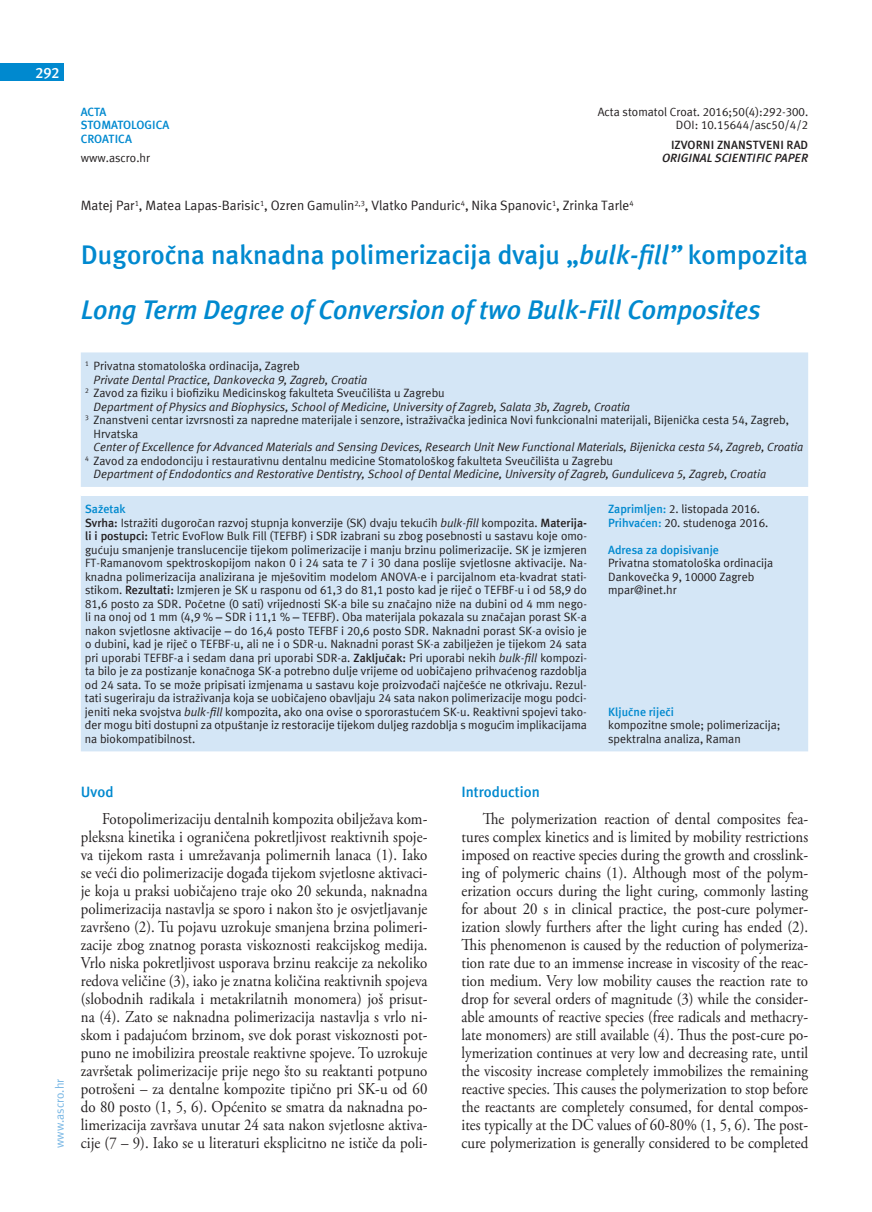
<style>
.page{position:relative;width:872px;height:1212px;background:#fff}
.page>*{position:absolute;margin:0;border:0;box-sizing:border-box;transform-origin:0 0}
.t1{font:italic 700 27px/54px "Meta ASC";letter-spacing:-.005em;color:#0089cf}
.t2{font:16.5px/18px "Adobe Garamond Pro";color:#231f20;text-align:justify;scale:.9 1}
.t3{font:700 15px "Meta ASC";color:#0089cf}
.t4{font:700 15px "Meta ASC";color:#fff}
.t5{font:13.5px "Meta ASC";color:#231f20}
.t6{font:12px/13.5px "Meta ASC";color:#231f20}
.t7{font:italic 12px "Meta ASC";color:#231f20}
.t8{font:12px "Meta ASC";color:#222}
.t9{font:700 12px/13.5px "Meta ASC";color:#0089cf}
.t10{font:italic 700 12px "Meta ASC";letter-spacing:.005em;color:#231f20}
.t11{font:700 12px "Meta ASC";letter-spacing:.005em;color:#231f20}
.t12{font:12px "Meta ASC";color:#77b6e4}
.s1{font-style:normal}
.s2{font-weight:700;color:#0089cf}
.s3{font-weight:700}
.s4{font-style:italic}
.s5{font-family:"Arial"}
</style>
<div class="page">
<div style="left:0;top:64px;width:64px;height:17px;background:#0089cf"></div>
<div style="left:81px;top:352px;width:727px;height:399px;background:#d4e6f6"></div>
<div style="left:81px;top:487px;width:727px;height:8px;background:#fff"></div>
<p class="t4" style="left:35px;top:64px;width:26px">292</p>
<p class="t12" style="left:53px;top:1148px;width:71px;rotate:-90deg">www.ascro.hr</p>
<p class="t6" style="left:598px;top:105px;width:212px;text-align:right">Acta stomatol Croat. 2016;50(4):292-300.<br>DOI: 10.15644/asc50/4/2</p>
<p class="t11" style="left:671px;top:138px;width:139px">IZVORNI ZNANSTVENI RAD</p>
<p class="t10" style="left:662px;top:151px;width:148px">ORIGINAL SCIENTIFIC PAPER</p>
<p class="t5" style="left:81px;top:198px;width:554px">Matej Par<sup>1</sup>, Matea Lapas-Barisic<sup>1</sup>, Ozren Gamulin<sup>2,3</sup>, Vlatko Panduric<sup>4</sup>, Nika Spanovic<sup>1</sup>, Zrinka Tarle<sup>4</sup></p>
<h1 class="t1" style="left:81px;top:228px;width:729px"><span class="s1">Dugoročna naknadna polimerizacija dvaju „</span>bulk-fill” <span class="s1">kompozita<br></span>Long Term Degree of Conversion of two Bulk-Fill Composites</h1>
<p class="t9" style="left:81px;top:105px;width:90px">ACTA<br>STOMATOLOGICA<br>CROATICA</p>
<p class="t6" style="left:81px;top:151px;width:71px">www.ascro.hr</p>
<p class="t6" style="left:85px;top:359px;width:216px"><sup>1</sup> Privatna stomatološka ordinacija, Zagreb</p>
<p class="t7" style="left:94px;top:373px;width:275px">Private Dental Practice, Dankovecka 9, Zagreb, Croatia</p>
<p class="t6" style="left:85px;top:386px;width:361px"><sup>2</sup> Zavod za fiziku i biofiziku Medicinskog fakulteta Sveučilišta u Zagrebu</p>
<p class="t7" style="left:94px;top:400px;width:538px">Department of Physics and Biophysics, School of Medicine, University of Zagreb, Salata 3b, Zagreb, Croatia</p>
<p class="t8" style="left:85px;top:413px;width:705px"><sup>3</sup> Znanstveni centar izvrsnosti za napredne materijale i senzore, istraživačka jedinica Novi funkcionalni materijali, Bijenička cesta 54, Zagreb,</p>
<p class="t8" style="left:94px;top:427px;width:46px">Hrvatska</p>
<p class="t7" style="left:94px;top:440px;width:711px">Center of Excellence for Advanced Materials and Sensing Devices, Research Unit New Functional Materials, Bijenicka cesta 54, Zagreb, Croatia</p>
<p class="t6" style="left:85px;top:454px;width:529px"><sup>4</sup> Zavod za endodonciju i restaurativnu dentalnu medicine Stomatološkog fakulteta Sveučilišta u Zagrebu</p>
<p class="t7" style="left:94px;top:467px;width:674px">Department of Endodontics and Restorative Dentistry, School of Dental Medicine, University of Zagreb, Gunduliceva 5, Zagreb, Croatia</p>
<p class="t6" style="left:85px;top:502px;width:503px"><span class="s2">Sažetak<br></span><span class="s3">Svrha:</span> Istražiti dugoročan razvoj stupnja konverzije (SK) dvaju tekućih <span class="s4">bulk-fill</span> kompozita. <span class="s3">Materija&shy;li i postupci:</span> Tetric EvoFlow Bulk Fill (TEFBF) i SDR izabrani su zbog posebnosti u sastavu koje omo&shy;gućuju smanjenje translucencije tijekom polimerizacije i manju brzinu polimerizacije. SK je izmjeren FT-Ramanovom spektroskopijom nakon 0 i 24 sata te 7 i 30 dana poslije svjetlosne aktivacije. Na&shy;knadna polimerizacija analizirana je mješovitim modelom ANOVA-e i parcijalnom eta-kvadrat stati&shy;stikom. <span class="s3">Rezultati:</span> Izmjeren je SK u rasponu od 61,3 do 81,1 posto kad je riječ o TEFBF-u i od 58,9 do 81,6 posto za SDR. Početne (0 sati) vrijednosti SK-a bile su značajno niže na dubini od 4 mm nego&shy;li na onoj od 1 mm (4,9 % <span class="s5">–</span> SDR i 11,1 % <span class="s5">–</span> TEFBF). Oba materijala pokazala su značajan porast SK-a nakon svjetlosne aktivacije <span class="s5">–</span> do 16,4 posto TEFBF i 20,6 posto SDR. Naknadni porast SK-a ovisio je o dubini, kad je riječ o TEFBF-u, ali ne i o SDR-u. Naknadni porast SK-a zabilježen je tijekom 24 sata pri uporabi TEFBF-a i sedam dana pri uporabi SDR-a. <span class="s3">Zaključak:</span> Pri uporabi nekih <span class="s4">bulk-fill</span> kompozi&shy;ta bilo je za postizanje konačnoga SK-a potrebno dulje vrijeme od uobičajeno prihvaćenog razdoblja od 24 sata. To se može pripisati izmjenama u sastavu koje proizvođači najčešće ne otkrivaju. Rezul&shy;tati sugeriraju da istraživanja koja se uobičajeno obavljaju 24 sata nakon polimerizacije mogu podci&shy;jeniti neka svojstva <span class="s4">bulk-fill</span> kompozita, ako ona ovise o spororastućem SK-u. Reaktivni spojevi tako&shy;đer mogu biti dostupni za otpuštanje iz restoracije tijekom duljeg razdoblja s mogućim implikacijama na biokompatibilnost.</p>
<p class="t6" style="left:608px;top:502px;width:162px"><span class="s2">Zaprimljen:</span> 2. listopada 2016.<br><span class="s2">Prihvaćen:</span> 20. studenoga 2016.</p>
<p class="t9" style="left:608px;top:543px;width:112px">Adresa za dopisivanje</p>
<p class="t6" style="left:608px;top:556px;width:167px">Privatna stomatološka ordinacija<br>Dankovečka 9, 10000 Zagreb mpar@inet.hr</p>
<p class="t9" style="left:608px;top:705px;width:67px">Ključne riječi</p>
<p class="t6" style="left:608px;top:718px;width:174px">kompozitne smole; polimerizacija; spektralna analiza, Raman</p>
<p class="t3" style="left:81px;top:783px;width:34px">Uvod</p>
<p class="t2" style="left:81px;top:810px;width:387px;text-indent:21px">Fotopolimerizaciju dentalnih kompozita obilježava kom&shy;pleksna kinetika i ograničena pokretljivost reaktivnih spoje&shy;va tijekom rasta i umrežavanja polimernih lanaca (1). Iako se veći dio polimerizacije događa tijekom svjetlosne aktivaci&shy;je koja u praksi uobičajeno traje oko 20 sekunda, naknadna polimerizacija nastavlja se sporo i nakon što je osvjetljavanje završeno (2). Tu pojavu uzrokuje smanjena brzina polimeri&shy;zacije zbog znatnog porasta viskoznosti reakcijskog medija.<br>Vrlo niska pokretljivost usporava brzinu reakcije za nekoliko redova veličine (3), iako je znatna količina reaktivnih spojeva (slobodnih radikala i metakrilatnih monomera) još prisut&shy;na (4). Zato se naknadna polimerizacija nastavlja s vrlo ni&shy;skom i padajućom brzinom, sve dok porast viskoznosti pot&shy;puno ne imobilizira preostale reaktivne spojeve. To uzrokuje završetak polimerizacije prije nego što su reaktanti potpuno potrošeni – za dentalne kompozite tipično pri SK-u od 60 do 80 posto (1, 5, 6). Općenito se smatra da naknadna po&shy;limerizacija završava unutar 24 sata nakon svjetlosne aktiva&shy;cije (7 – 9). Iako se u literaturi eksplicitno ne ističe da poli-</p>
<p class="t3" style="left:461px;top:783px;width:80px">Introduction</p>
<p class="t2" style="left:461px;top:810px;width:387px;text-indent:21px">The polymerization reaction of dental composites fea&shy;tures complex kinetics and is limited by mobility restrictions imposed on reactive species during the growth and crosslink&shy;ing of polymeric chains (1). Although most of the polym&shy;erization occurs during the light curing, commonly lasting for about 20 s in clinical practice, the post-cure polymer&shy;ization slowly furthers after the light curing has ended (2).<br>This phenomenon is caused by the reduction of polymeriza&shy;tion rate due to an immense increase in viscosity of the reac&shy;tion medium. Very low mobility causes the reaction rate to drop for several orders of magnitude (3) while the consider&shy;able amounts of reactive species (free radicals and methacry&shy;late monomers) are still available (4). Thus the post-cure po&shy;lymerization continues at very low and decreasing rate, until the viscosity increase completely immobilizes the remaining reactive species. This causes the polymerization to stop before the reactants are completely consumed, for dental compos&shy;ites typically at the DC values of 60-80% (1, 5, 6). The post&shy;cure polymerization is generally considered to be completed</p>
</div>
